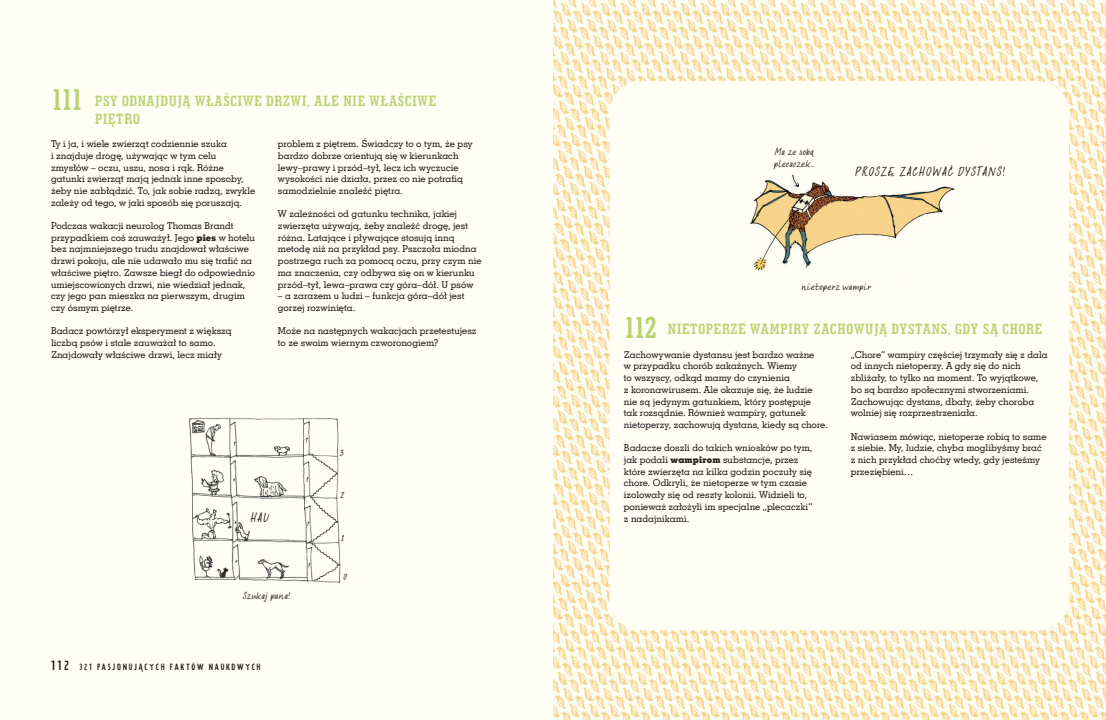
<style>
.page{position:relative;width:1106px;height:720px;background:#fffef4}
.page>*{position:absolute;margin:0;border:0;box-sizing:border-box;transform-origin:0 0}
.ROZDZ_4_100___ziel_jasny{font:15px/17.5px "Geo Slab 703 Bd Cn EU";letter-spacing:.055em;color:#bad171}
.PODPISY_RYS{font:12px "Abelia";letter-spacing:.03em;color:#231f20}
.TXT_2_kol{font:9.5px/11.7px "Geo Slab 703 Md EU";letter-spacing:.005em;color:#231f20}
.PODPISY_RYS_pisanka{font:9px/12px "Abelia";letter-spacing:.01em;color:#231f20}
.t1{font:8px "Prater Sans One Regular MOD";letter-spacing:.215em;color:#231f20}
.s1{font-size:31px}
.s2{font-family:"Geo Slab 703 X Bd EU"}
.s3{font-size:12px}
</style>
<div class="page">
<img style="left:553px;top:0;width:553px;height:720px">
<div style="left:609px;top:81px;width:460px;height:549px;background:#fffef4;border-radius:31px"></div>
<img style="left:189px;top:417px;width:152px;height:167px">
<img style="left:750px;top:174px;width:205px;height:97px">
<p class="ROZDZ_4_100___ziel_jasny" style="left:95px;top:92px;width:343px;text-indent:-44px"><span class="s1">111</span> PSY ODNAJDUJĄ WŁAŚCIWE DRZWI, ALE NIE WŁAŚCIWE<br>PIĘTRO</p>
<p class="TXT_2_kol" style="left:51px;top:138px;width:206px">Ty i ja, i wiele zwierząt codziennie szuka<br>i znajduje drogę, używając w tym celu zmysłów – oczu, uszu, nosa i rąk. Różne gatunki zwierząt mają jednak inne sposoby, żeby nie zabłądzić. To, jak sobie radzą, zwykle zależy od tego, w jaki sposób się poruszają.</p>
<p class="TXT_2_kol" style="left:51px;top:220px;width:206px">Podczas wakacji neurolog Thomas Brandt przypadkiem coś zauważył. Jego <span class="s2">pies</span> w hotelu bez najmniejszego trudu znajdował właściwe drzwi pokoju, ale nie udawało mu się trafić na właściwe piętro. Zawsze biegł do odpowiednio umiejscowionych drzwi, nie wiedział jednak, czy jego pan mieszka na pierwszym, drugim czy ósmym piętrze.</p>
<p class="TXT_2_kol" style="left:51px;top:325px;width:182px">Badacz powtórzył eksperyment z większą liczbą psów i stale zauważał to samo.<br>Znajdowały właściwe drzwi, lecz miały</p>
<p class="TXT_2_kol" style="left:278px;top:138px;width:196px">problem z piętrem. Świadczy to o tym, że psy bardzo dobrze orientują się w kierunkach lewy–prawy i przód–tył, lecz ich wyczucie wysokości nie działa, przez co nie potrafią samodzielnie znaleźć piętra.</p>
<p class="TXT_2_kol" style="left:278px;top:208px;width:205px">W zależności od gatunku technika, jakiej zwierzęta używają, żeby znaleźć drogę, jest różna. Latające i pływające stosują inną metodę niż na przykład psy. Pszczoła miodna postrzega ruch za pomocą oczu, przy czym nie ma znaczenia, czy odbywa się on w kierunku przód–tył, lewa–prawa czy góra–dół. U psów</p>
<p class="TXT_2_kol" style="left:278px;top:290px;width:188px">– a zarazem u ludzi – funkcja góra–dół jest gorzej rozwinięta.</p>
<p class="TXT_2_kol" style="left:278px;top:325px;width:200px">Może na następnych wakacjach przetestujesz to ze swoim wiernym czworonogiem?</p>
<p class="ROZDZ_4_100___ziel_jasny" style="left:624px;top:320px;width:420px"><span class="s1">112</span> NIETOPERZE WAMPIRY ZACHOWUJĄ DYSTANS, GDY SĄ CHORE</p>
<p class="TXT_2_kol" style="left:624px;top:348px;width:205px">Zachowywanie dystansu jest bardzo ważne<br>w przypadku chorób zakaźnych. Wiemy<br>to wszyscy, odkąd mamy do czynienia<br>z koronawirusem. Ale okazuje się, że ludzie nie są jedynym gatunkiem, który postępuje<br>tak rozsądnie. Również wampiry, gatunek nietoperzy, zachowują dystans, kiedy są chore.</p>
<p class="TXT_2_kol" style="left:624px;top:442px;width:190px">Badacze doszli do takich wniosków po tym, jak podali <span class="s2">wampirom</span> substancje, przez które zwierzęta na kilka godzin poczuły się chore. Odkryli, że nietoperze w tym czasie izolowały się od reszty kolonii. Widzieli to, ponieważ założyli im specjalne „plecaczki” z nadajnikami.</p>
<p class="PODPISY_RYS_pisanka" style="left:774px;top:147px;width:42px">Ma ze sobą plecaczek…</p>
<p class="PODPISY_RYS" style="left:855px;top:163px;width:152px">PROSZĘ ZACHOWAĆ DYSTANS!</p>
<p class="PODPISY_RYS_pisanka" style="left:801px;top:281px;width:71px">nietoperz wampir</p>
<p class="TXT_2_kol" style="left:850px;top:348px;width:198px">„Chore” wampiry częściej trzymały się z dala od innych nietoperzy. A gdy się do nich zbliżały, to tylko na moment. To wyjątkowe, bo są bardzo społecznymi stworzeniami.<br>Zachowując dystans, dbały, żeby choroba wolniej się rozprzestrzeniała.</p>
<p class="TXT_2_kol" style="left:850px;top:430px;width:197px">Nawiasem mówiąc, nietoperze robią to same z siebie. My, ludzie, chyba moglibyśmy brać z nich przykład choćby wtedy, gdy jesteśmy przeziębieni…</p>
<p class="PODPISY_RYS_pisanka" style="left:340px;top:447px;width:5px">3</p>
<p class="PODPISY_RYS_pisanka" style="left:340px;top:490px;width:6px">2</p>
<p class="PODPISY_RYS_pisanka" style="left:341px;top:533px;width:5px">1</p>
<p class="PODPISY_RYS_pisanka" style="left:343px;top:571px;width:5px">0</p>
<p class="PODPISY_RYS" style="left:250px;top:509px;width:21px">HAU</p>
<p class="PODPISY_RYS_pisanka" style="left:243px;top:590px;width:49px">Szukaj pana!</p>
<p class="t1" style="left:51px;top:662px;width:211px"><span class="s3">112</span> 321 PASJONUJĄCYCH FAKTÓW NAUKOWYCH</p>
</div>
